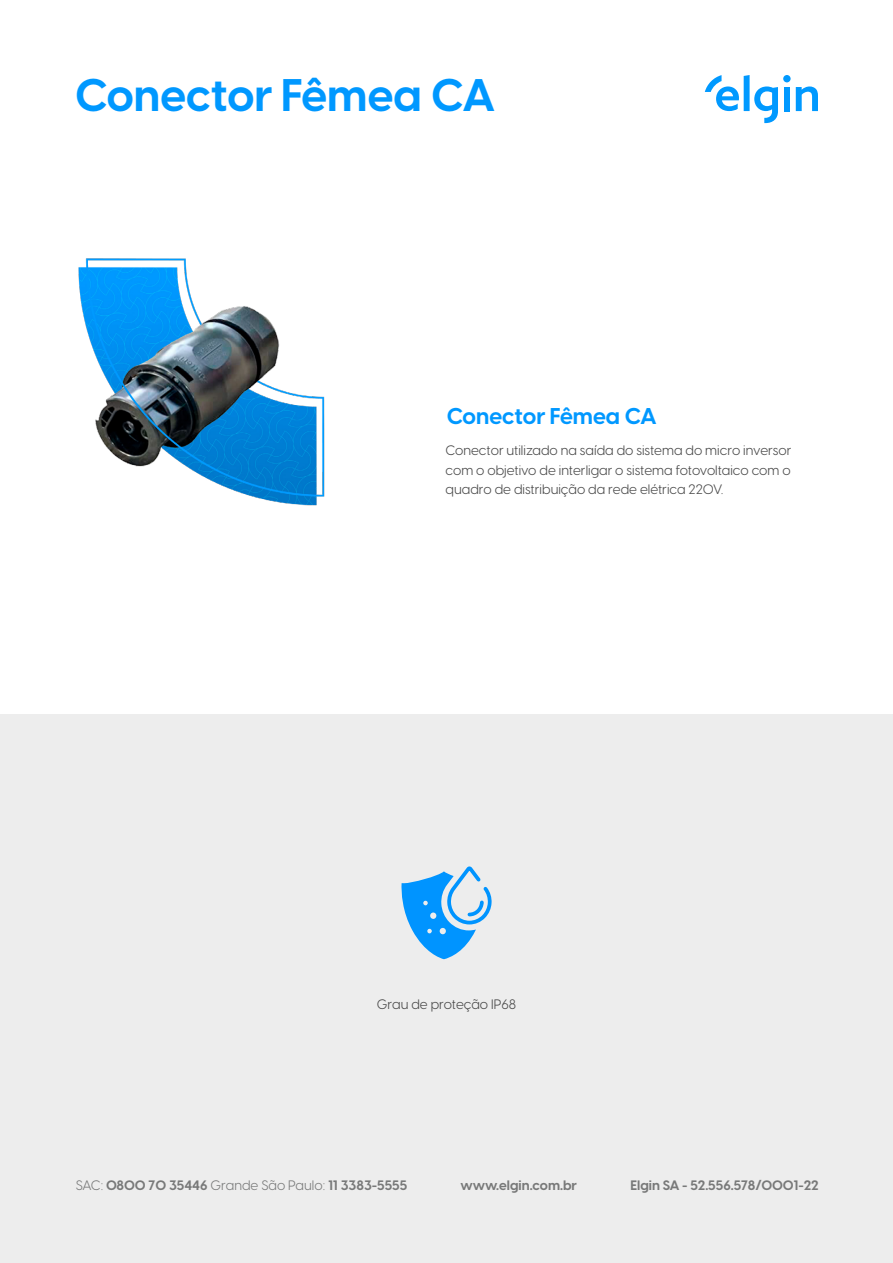
<style>
.page{position:relative;width:893px;height:1263px;background:#fff}
.page>*{position:absolute;margin:0;border:0;box-sizing:border-box;transform-origin:0 0}
.t1{font:700 45px "Visby CF";color:#0098ff}
.t2{font:700 22.5px "Visby CF";color:#0098ff}
.t3{font:700 13.5px "Visby CF";color:#787979}
.t4{font:13.5px/19.5px "Visby CF";color:#474747;text-align:justify}
.s1{font-weight:400}
</style>
<div class="page">
<img style="left:78px;top:258px;width:247px;height:248px">
<div style="left:783px;top:75px;width:8px;height:7px;background:#09f;border-radius:50%"></div>
<div style="left:784px;top:87px;width:6px;height:24px;background:#09f"></div>
<svg style="left:796px;top:86px;width:22px;height:25px"></svg>
<svg style="left:705px;top:75px;width:73px;height:48px"></svg>
<div style="left:1px;top:714px;width:892px;height:549px;background:#ededed"></div>
<svg style="left:401px;top:866px;width:91px;height:93px"></svg>
<h1 class="t1" style="left:75px;top:66px;width:421px">Conector Fêmea CA</h1>
<h2 class="t2" style="left:447px;top:401px;width:211px">Conector Fêmea CA</h2>
<p class="t4" style="left:446px;top:441px;width:348px">Conector utilizado na saída do sistema do micro inversor com o objetivo de interligar o sistema fotovoltaico com o quadro de distribuição da rede elétrica 220V.</p>
<p class="t4" style="left:377px;top:995px;width:141px">Grau de proteção IP68</p>
<p class="t3" style="left:75px;top:1174px;width:333px"><span class="s1">SAC:</span> 0800 70 35446 <span class="s1">Grande São Paulo:</span> 11 3383-5555</p>
<p class="t3" style="left:460px;top:1174px;width:118px">www.elgin.com.br</p>
<p class="t3" style="left:630px;top:1174px;width:190px">Elgin SA - 52.556.578/0001-22</p>
<p class="t3" style="left:76px;top:1176px;width:333px"><span class="s1">SAC:</span> 0800 70 35446 <span class="s1">Grande São Paulo:</span> 11 3383-5555</p>
<p class="t3" style="left:461px;top:1176px;width:118px">www.elgin.com.br</p>
<p class="t3" style="left:630px;top:1176px;width:190px">Elgin SA - 52.556.578/0001-22</p>
</div>
